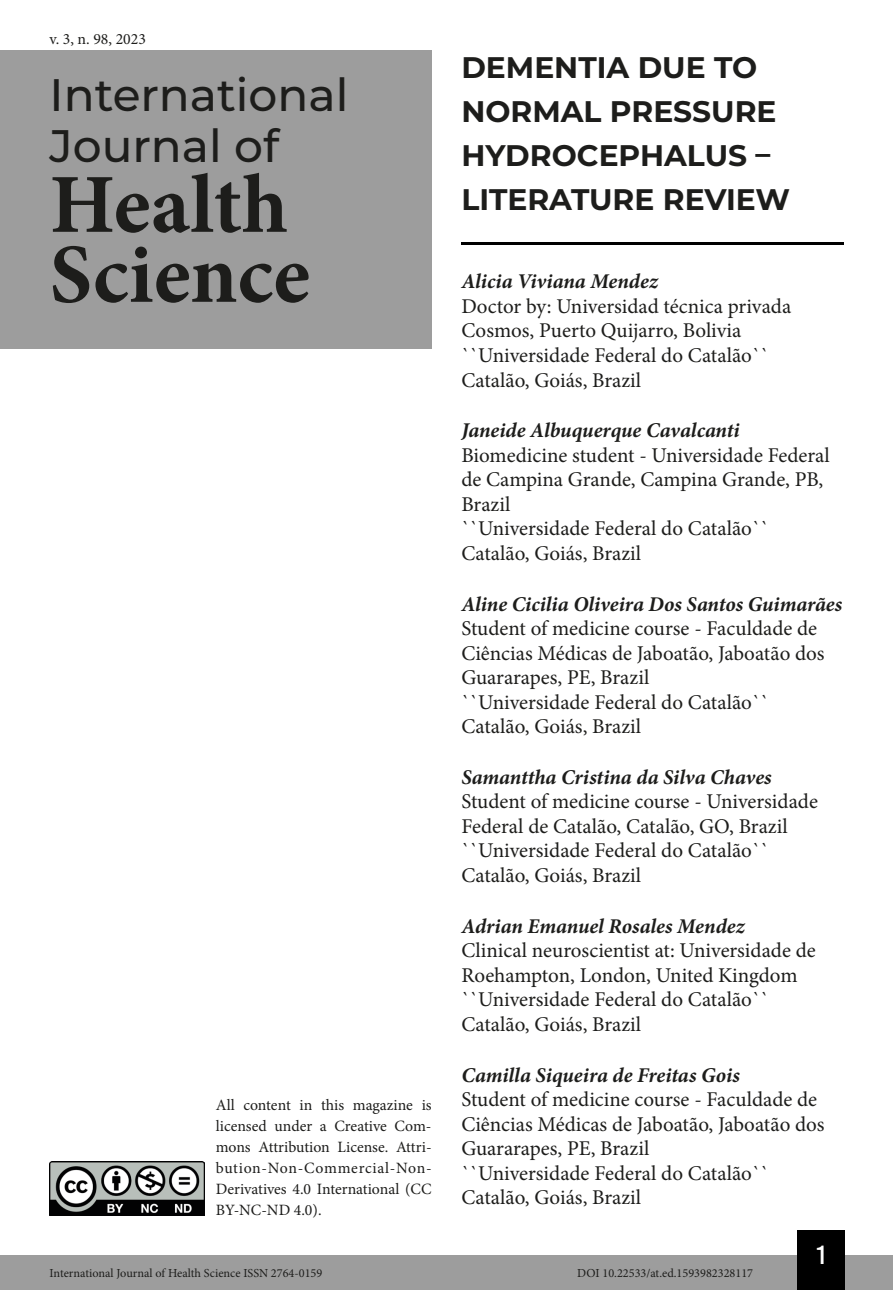
<style>
.page{position:relative;width:893px;height:1290px;background:#fff}
.page>*{position:absolute;margin:0;border:0;box-sizing:border-box;transform-origin:0 0}
.t1{font:700 84px/70px "Minion Pro";color:#1d1d1b}
.t2{font:500 45.5px/50.8px "Montserrat";color:#1d1d1b}
.t3{font:700 29.75px/43.8px "Montserrat";color:#1d1d1b}
.t4{font:26.25px "Bebas Kai";color:#fff}
.t5{font:21px/24.5px "Minion Pro";color:#1d1d1b}
.t6{font:italic 700 21px "Minion Pro";letter-spacing:-.005em;color:#1d1d1b}
.t7{font:15.75px/21px "Minion Pro";color:#1d1d1b;text-align:justify}
.t8{font:12.25px "Minion Pro";color:#1d1d1b}
</style>
<div class="page">
<div style="left:0;top:1255px;width:893px;height:35px;background:#9d9d9d"></div>
<div style="left:797px;top:1230px;width:48px;height:60px;background:#000"></div>
<img style="left:50px;top:1161px;width:154px;height:54px">
<div style="left:0;top:50px;width:432px;height:298px;background:#9d9d9d"></div>
<hr style="left:461px;top:242px;width:382px;height:3px;background:#000">
<p class="t7" style="left:50px;top:28px;width:98px">v. 3, n. 98, 2023</p>
<h2 class="t2" style="left:50px;top:68px;width:300px">International<br>Journal of</h2>
<h1 class="t1" style="left:50px;top:169px;width:262px">Health<br>Science</h1>
<p class="t7" style="left:216px;top:1095px;width:217px">All content in this magazine is licensed under a Creative Com&shy;mons Attribution License. Attri&shy;bution-Non-Commercial-Non-Derivatives 4.0 International (CC BY-NC-ND 4.0).</p>
<h3 class="t3" style="left:461px;top:44px;width:330px">DEMENTIA DUE TO<br>NORMAL PRESSURE<br>HYDROCEPHALUS –<br>LITERATURE REVIEW</h3>
<p class="t6" style="left:461px;top:267px;width:198px">Alicia Viviana Mendez</p>
<p class="t5" style="left:461px;top:294px;width:331px">Doctor by: Universidad técnica privada Cosmos, Puerto Quijarro, Bolivia ``Universidade Federal do Catalão`` Catalão, Goiás, Brazil</p>
<p class="t6" style="left:461px;top:416px;width:280px">Janeide Albuquerque Cavalcanti</p>
<p class="t5" style="left:461px;top:443px;width:370px">Biomedicine student - Universidade Federal de Campina Grande, Campina Grande, PB,<br>Brazil<br>``Universidade Federal do Catalão``<br>Catalão, Goiás, Brazil</p>
<p class="t6" style="left:461px;top:589px;width:382px">Aline Cicilia Oliveira Dos Santos Guimarães</p>
<p class="t5" style="left:461px;top:616px;width:365px">Student of medicine course - Faculdade de Ciências Médicas de Jaboatão, Jaboatão dos Guararapes, PE, Brazil<br>``Universidade Federal do Catalão`` Catalão, Goiás, Brazil</p>
<p class="t6" style="left:461px;top:762px;width:312px">Samanttha Cristina da Silva Chaves</p>
<p class="t5" style="left:461px;top:789px;width:358px">Student of medicine course - Universidade Federal de Catalão, Catalão, GO, Brazil ``Universidade Federal do Catalão`` Catalão, Goiás, Brazil</p>
<p class="t6" style="left:461px;top:911px;width:285px">Adrian Emanuel Rosales Mendez</p>
<p class="t5" style="left:461px;top:938px;width:356px">Clinical neuroscientist at: Universidade de Roehampton, London, United Kingdom ``Universidade Federal do Catalão`` Catalão, Goiás, Brazil</p>
<p class="t6" style="left:461px;top:1060px;width:280px">Camilla Siqueira de Freitas Gois</p>
<p class="t5" style="left:461px;top:1087px;width:365px">Student of medicine course - Faculdade de Ciências Médicas de Jaboatão, Jaboatão dos Guararapes, PE, Brazil<br>``Universidade Federal do Catalão`` Catalão, Goiás, Brazil</p>
<p class="t4" style="left:817px;top:1241px;width:10px">1</p>
<p class="t8" style="left:50px;top:1265px;width:274px">International Journal of Health Science ISSN 2764-0159</p>
<p class="t8" style="left:577px;top:1265px;width:177px">DOI 10.22533/at.ed.1593982328117</p>
</div>
